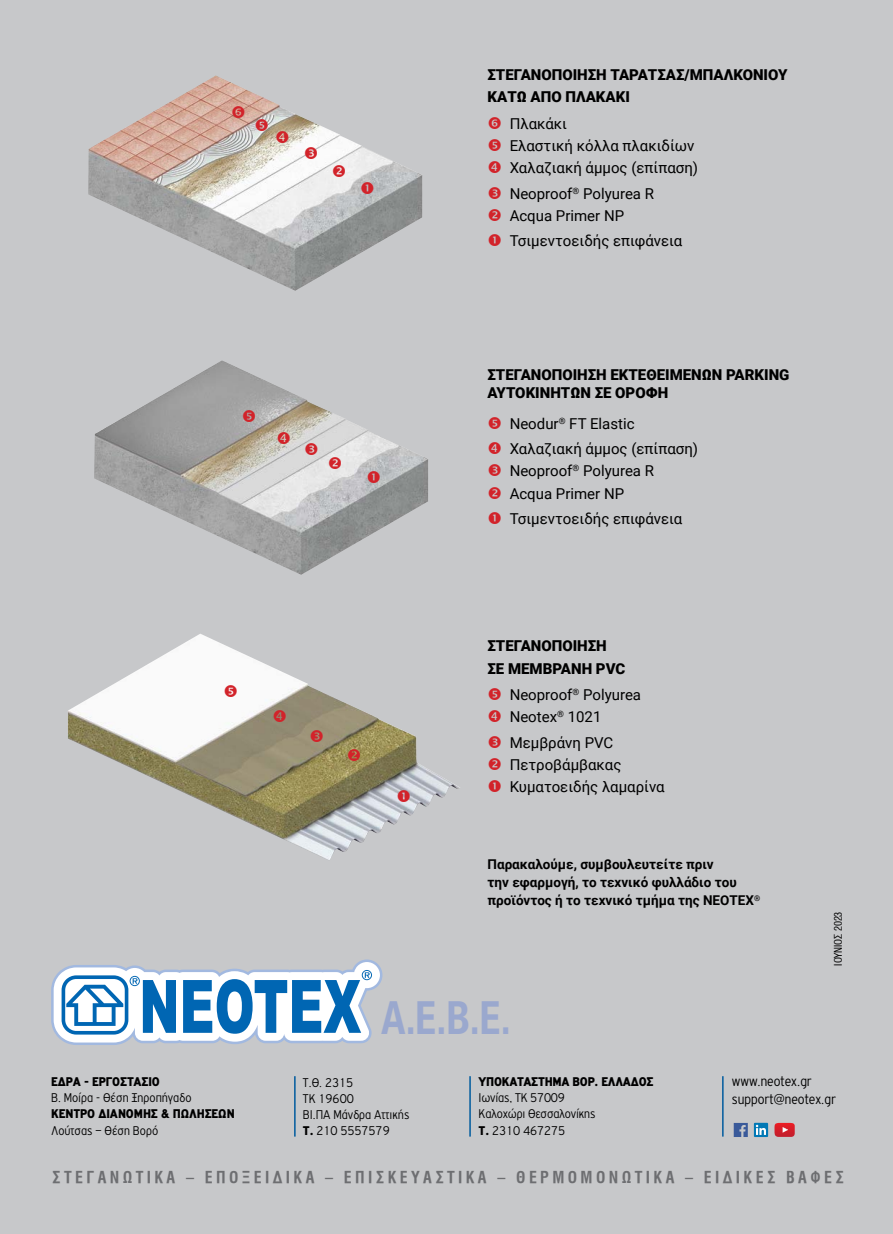
<style>
.page{position:relative;width:893px;height:1234px;background:#fff}
.page>*{position:absolute;margin:0;border:0;box-sizing:border-box;transform-origin:0 0}
.t1{font:700 45.6px "PF Paperback";color:#9aa8ce;scale:.84 1}
.t2{font:16.5px "UB Helvetica Cond Bold";letter-spacing:.205em;color:#6d6e71}
.t3{font:15px/22.2px "Roboto";color:#000}
.t4{font:900 15px/22.2px "Roboto";color:#000}
.t5{font:300 15px/18px "PF Highway Gothic Cond";color:#000}
.t6{font:300 13.5px/16.2px "PF Highway Gothic Cond";color:#000}
.t7{font:700 13.5px/18px "Roboto";color:#000}
.t8{font:900 13.5px "PF Highway Gothic Cond";color:#000}
.t9{font:10.5px "UB Helvetica Cond";letter-spacing:-.01em;color:#000}
.s1{font-weight:900}
</style>
<div class="page">
<div style="left:0;top:0;width:893px;height:1233px;background:#c7c8ca"></div>
<svg style="left:51px;top:959px;width:331px;height:85px"></svg>
<img style="left:88px;top:75px;width:334px;height:216px">
<img style="left:94px;top:360px;width:334px;height:214px">
<img style="left:68px;top:634px;width:392px;height:226px">
<hr style="left:469px;top:1075px;width:2px;height:61px;background:#005b9e">
<hr style="left:722px;top:1075px;width:2px;height:61px;background:#005b9e">
<hr style="left:294px;top:1075px;width:2px;height:61px;background:#005b9e">
<svg style="left:734px;top:1123px;width:14px;height:13px"></svg>
<svg style="left:754px;top:1122px;width:14px;height:14px"></svg>
<svg style="left:756px;top:1124px;width:10px;height:10px"></svg>
<svg style="left:774px;top:1122px;width:21px;height:14px"></svg>
<svg style="left:361px;top:182px;width:12px;height:12px"></svg>
<svg style="left:368px;top:470px;width:12px;height:12px"></svg>
<svg style="left:398px;top:789px;width:12px;height:12px"></svg>
<svg style="left:333px;top:165px;width:12px;height:12px"></svg>
<svg style="left:329px;top:457px;width:12px;height:12px"></svg>
<svg style="left:348px;top:748px;width:12px;height:13px"></svg>
<svg style="left:305px;top:147px;width:12px;height:12px"></svg>
<svg style="left:305px;top:443px;width:12px;height:12px"></svg>
<svg style="left:311px;top:729px;width:12px;height:12px"></svg>
<svg style="left:276px;top:131px;width:12px;height:12px"></svg>
<svg style="left:278px;top:431px;width:12px;height:12px"></svg>
<svg style="left:243px;top:410px;width:12px;height:12px"></svg>
<svg style="left:274px;top:709px;width:12px;height:12px"></svg>
<svg style="left:225px;top:684px;width:12px;height:12px"></svg>
<svg style="left:256px;top:118px;width:12px;height:13px"></svg>
<svg style="left:233px;top:106px;width:11px;height:12px"></svg>
<p class="t4" style="left:487px;top:63px;width:302px">ΣΤΕΓΑΝΟΠΟΙΗΣΗ ΤΑΡΑΤΣΑΣ/ΜΠΑΛΚΟΝΙΟΥ<br>ΚΑΤΩ ΑΠΟ ΠΛΑΚΑΚΙ</p>
<p class="t3" style="left:510px;top:112px;width:190px">Πλακάκι<br>Ελαστική κόλλα πλακιδίων<br>Χαλαζιακή άμμος (επίπαση)</p>
<p class="t3" style="left:510px;top:182px;width:146px">Neoproof<sup>®</sup> Polyurea R<br>Acqua Primer NP</p>
<p class="t3" style="left:510px;top:229px;width:174px">Τσιμεντοειδής επιφάνεια</p>
<p class="t4" style="left:487px;top:365px;width:303px;line-height:18px">ΣΤΕΓΑΝΟΠΟΙΗΣΗ ΕΚΤΕΘΕΙΜΕΝΩΝ PARKING<br>ΑΥΤΟΚΙΝΗΤΩΝ ΣΕ ΟΡΟΦΗ</p>
<p class="t3" style="left:510px;top:410px;width:190px;line-height:25.2px">Neodur<sup>®</sup> FT Elastic<br>Χαλαζιακή άμμος (επίπαση)</p>
<p class="t3" style="left:510px;top:459px;width:146px">Neoproof<sup>®</sup> Polyurea R<br>Acqua Primer NP</p>
<p class="t3" style="left:510px;top:507px;width:174px">Τσιμεντοειδής επιφάνεια</p>
<p class="t4" style="left:487px;top:634px;width:139px">ΣΤΕΓΑΝΟΠΟΙΗΣΗ<br>ΣΕ ΜΕΜΒΡΑΝΗ PVC</p>
<p class="t3" style="left:510px;top:683px;width:133px">Νeoproof<sup>®</sup> Polyurea<br>Νeotex<sup>®</sup> 1021</p>
<p class="t3" style="left:510px;top:730px;width:157px">Μεμβράνη PVC<br>Πετροβάμβακας<br>Κυματοειδής λαμαρίνα</p>
<p class="t8" style="left:51px;top:1073px;width:110px">ΕΔΡΑ - ΕΡΓΟΣΤΑΣΙΟ</p>
<p class="t6" style="left:51px;top:1089px;width:142px">Β. Μοίρα - Θέση Ξηροπήγαδο</p>
<p class="t8" style="left:51px;top:1106px;width:185px">ΚΕΝΤΡΟ ΔΙΑΝΟΜΗΣ &amp; ΠΩΛΗΣΕΩΝ</p>
<p class="t6" style="left:51px;top:1121px;width:109px">Λούτσας – Θέση Βορό</p>
<p class="t7" style="left:487px;top:854px;width:274px">Παρακαλούμε, συμβουλευτείτε πριν<br>την εφαρμογή, το τεχνικό φυλλάδιο του προϊόντος ή το τεχνικό τμήμα της ΝΕΟΤΕΧ<sup>®</sup></p>
<h1 class="t1" style="left:381px;top:989px;width:156px">Α.Ε.Β.Ε.</h1>
<p class="t9" style="left:832px;top:965px;width:56px;rotate:-90deg">ΙΟΥΝΙΟΣ 2023</p>
<p class="t6" style="left:303px;top:1073px;width:108px">Τ.Θ. 2315<br>ΤΚ 19600<br>ΒΙ.ΠΑ Μάνδρα Αττικής<br><span class="s1">Τ.</span> 210 5557579</p>
<p class="t8" style="left:479px;top:1073px;width:176px">ΥΠΟΚΑΤΑΣΤΗΜΑ ΒΟΡ. ΕΛΛΑΔΟΣ</p>
<p class="t6" style="left:479px;top:1089px;width:118px">Ιωνίας, TK 57009<br>Καλοχώρι Θεσσαλονίκης<br><span class="s1">T.</span> 2310 467275</p>
<p class="t5" style="left:732px;top:1071px;width:105px">www.neotex.gr support@neotex.gr</p>
<p class="t2" style="left:52px;top:1167px;width:793px">ΣΤΕΓΑΝΩΤΙΚΑ – ΕΠΟΞΕΙΔΙΚΑ – ΕΠΙΣΚΕΥΑΣΤΙΚΑ – ΘΕΡΜΟΜΟΝΩΤΙΚΑ – ΕΙΔΙΚΕΣ ΒΑΦΕΣ</p>
</div>
